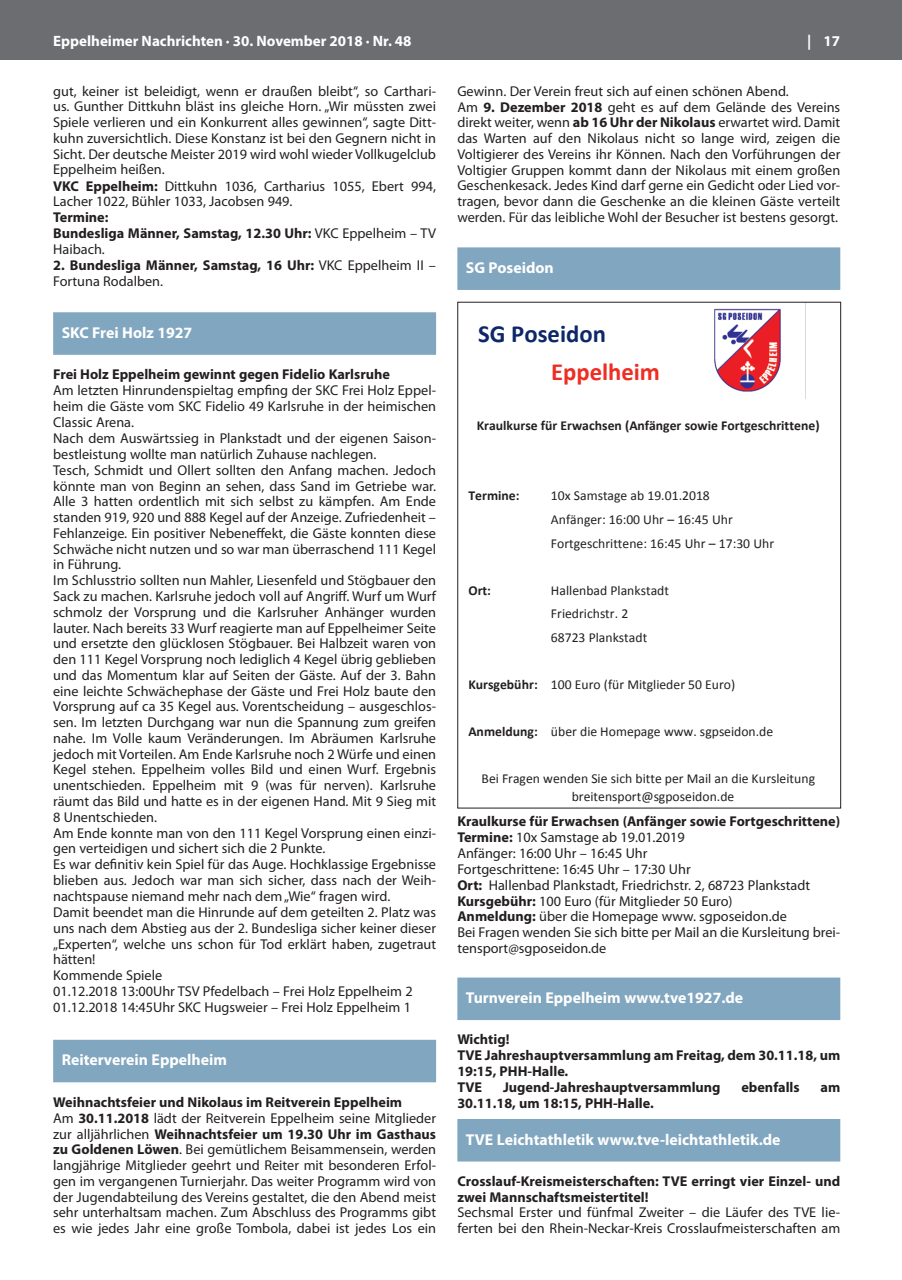
<style>
.page{position:relative;width:902px;height:1280px;background:#fff}
.page>*{position:absolute;margin:0;border:0;box-sizing:border-box;transform-origin:0 0}
.t1{font:700 24.75px "Calibri";color:#0e2766}
.t2{font:700 24.75px "Calibri";color:#ee2e23}
.t3{font:700 15.75px "Myriad Pro";color:#fff}
.t4{font:700 15px "Myriad Pro";color:#fff}
.t5{font:14.25px/15.8px "Myriad Pro";color:#231f20}
.t6{font:700 14.25px/15.8px "Myriad Pro";color:#231f20}
.t7{font:13.65px/23.5px "Calibri";color:#231f20}
.t8{font:700 13.65px "Calibri";color:#231f20}
.s1{font-weight:700}
.s2{font-weight:400}
</style>
<div class="page">
<div style="left:0;top:0;width:901px;height:60px;background:#6c6d70"></div>
<div style="left:53px;top:312px;width:383px;height:43px;background:#81a6bf"></div>
<div style="left:53px;top:1040px;width:383px;height:42px;background:#81a6bf"></div>
<div style="left:457px;top:247px;width:383px;height:43px;background:#81a6bf"></div>
<div style="left:457px;top:977px;width:383px;height:43px;background:#81a6bf"></div>
<div style="left:457px;top:1119px;width:383px;height:42px;background:#81a6bf"></div>
<img style="left:714px;top:308px;width:67px;height:84px">
<p class="t4" style="left:53px;top:31px;width:360px">Eppelheimer Nachrichten · 30. November 2018 · Nr. 48</p>
<p class="t4" style="left:807px;top:31px;width:35px">| 17</p>
<p class="t5" style="left:53px;top:83px;width:384px">gut, keiner ist beleidigt, wenn er draußen bleibt“, so Carthari&shy;us. Gunther Dittkuhn bläst ins gleiche Horn. „Wir müssten zwei Spiele verlieren und ein Konkurrent alles gewinnen“, sagte Ditt&shy;kuhn zuversichtlich. Diese Konstanz ist bei den Gegnern nicht in Sicht. Der deutsche Meister 2019 wird wohl wieder Vollkugelclub Eppelheim heißen.<br><span class="s1">VKC Eppelheim:</span> Dittkuhn 1036, Cartharius 1055, Ebert 994, Lacher 1022, Bühler 1033, Jacobsen 949.</p>
<p class="t6" style="left:53px;top:209px;width:384px">Termine:<br>Bundesliga Männer, Samstag, 12.30 Uhr: <span class="s2">VKC Eppelheim – TV<br>Haibach.</span></p>
<p class="t6" style="left:53px;top:257px;width:384px">2. Bundesliga Männer, Samstag, 16 Uhr: <span class="s2">VKC Eppelheim II –<br>Fortuna Rodalben.</span></p>
<p class="t5" style="left:457px;top:83px;width:384px">Gewinn. Der Verein freut sich auf einen schönen Abend.<br>Am <span class="s1">9. Dezember 2018</span> geht es auf dem Gelände des Vereins direkt weiter, wenn <span class="s1">ab 16 Uhr der Nikolaus</span> erwartet wird. Damit das Warten auf den Nikolaus nicht so lange wird, zeigen die Voltigierer des Vereins ihr Können. Nach den Vorführungen der Voltigier Gruppen kommt dann der Nikolaus mit einem großen Geschenkesack. Jedes Kind darf gerne ein Gedicht oder Lied vor&shy;tragen, bevor dann die Geschenke an die kleinen Gäste verteilt werden. Für das leibliche Wohl der Besucher ist bestens gesorgt.</p>
<p class="t3" style="left:466px;top:257px;width:89px">SG Poseidon</p>
<p class="t3" style="left:62px;top:322px;width:132px">SKC Frei Holz 1927</p>
<p class="t6" style="left:53px;top:366px;width:338px">Frei Holz Eppelheim gewinnt gegen Fidelio Karlsruhe</p>
<p class="t5" style="left:53px;top:383px;width:384px">Am letzten Hinrundenspieltag empfing der SKC Frei Holz Eppel&shy;heim die Gäste vom SKC Fidelio 49 Karlsruhe in der heimischen Classic Arena.<br>Nach dem Auswärtssieg in Plankstadt und der eigenen Saison&shy;bestleistung wollte man natürlich Zuhause nachlegen.<br>Tesch, Schmidt und Ollert sollten den Anfang machen. Jedoch könnte man von Beginn an sehen, dass Sand im Getriebe war.<br>Alle 3 hatten ordentlich mit sich selbst zu kämpfen. Am Ende standen 919, 920 und 888 Kegel auf der Anzeige. Zufriedenheit – Fehlanzeige. Ein positiver Nebeneffekt, die Gäste konnten diese Schwäche nicht nutzen und so war man überraschend 111 Kegel in Führung.<br>Im Schlusstrio sollten nun Mahler, Liesenfeld und Stögbauer den Sack zu machen. Karlsruhe jedoch voll auf Angriff. Wurf um Wurf schmolz der Vorsprung und die Karlsruher Anhänger wurden lauter. Nach bereits 33 Wurf reagierte man auf Eppelheimer Seite und ersetzte den glücklosen Stögbauer. Bei Halbzeit waren von den 111 Kegel Vorsprung noch lediglich 4 Kegel übrig geblieben und das Momentum klar auf Seiten der Gäste. Auf der 3. Bahn eine leichte Schwächephase der Gäste und Frei Holz baute den Vorsprung auf ca 35 Kegel aus. Vorentscheidung – ausgeschlos&shy;sen. Im letzten Durchgang war nun die Spannung zum greifen nahe. Im Volle kaum Veränderungen. Im Abräumen Karlsruhe jedoch mit Vorteilen. Am Ende Karlsruhe noch 2 Würfe und einen Kegel stehen. Eppelheim volles Bild und einen Wurf. Ergebnis unentschieden. Eppelheim mit 9 (was für nerven). Karlsruhe räumt das Bild und hatte es in der eigenen Hand. Mit 9 Sieg mit 8 Unentschieden.<br>Am Ende konnte man von den 111 Kegel Vorsprung einen einzi&shy;gen verteidigen und sichert sich die 2 Punkte.<br>Es war definitiv kein Spiel für das Auge. Hochklassige Ergebnisse blieben aus. Jedoch war man sich sicher, dass nach der Weih&shy;nachtspause niemand mehr nach dem „Wie“ fragen wird.<br>Damit beendet man die Hinrunde auf dem geteilten 2. Platz was uns nach dem Abstieg aus der 2. Bundesliga sicher keiner dieser „Experten“, welche uns schon für Tod erklärt haben, zugetraut hätten!<br>Kommende Spiele<br>01.12.2018 13:00Uhr TSV Pfedelbach – Frei Holz Eppelheim 2<br>01.12.2018 14:45Uhr SKC Hugsweier – Frei Holz Eppelheim 1</p>
<p class="t3" style="left:62px;top:1050px;width:167px">Reiterverein Eppelheim</p>
<p class="t5" style="left:53px;top:1094px;width:384px"><span class="s1">Weihnachtsfeier und Nikolaus im Reitverein Eppelheim<br></span>Am <span class="s1">30.11.2018</span> lädt der Reitverein Eppelheim seine Mitglieder zur alljährlichen <span class="s1">Weihnachtsfeier um 19.30 Uhr im Gasthaus zu Goldenen Löwen</span>. Bei gemütlichem Beisammensein, werden langjährige Mitglieder geehrt und Reiter mit besonderen Erfol&shy;gen im vergangenen Turnierjahr. Das weiter Programm wird von der Jugendabteilung des Vereins gestaltet, die den Abend meist sehr unterhaltsam machen. Zum Abschluss des Programms gibt es wie jedes Jahr eine große Tombola, dabei ist jedes Los ein</p>
<h1 class="t1" style="left:478px;top:318px;width:129px">SG Poseidon</h1>
<h1 class="t2" style="left:551px;top:356px;width:110px">Eppelheim</h1>
<p class="t8" style="left:476px;top:416px;width:344px">Kraulkurse für Erwachsen (Anfänger sowie Fortgeschrittene)</p>
<p class="t8" style="left:468px;top:487px;width:53px">Termine:</p>
<p class="t7" style="left:551px;top:484px;width:225px">10x Samstage ab 19.01.2018<br>Anfänger: 16:00 Uhr – 16:45 Uhr<br>Fortgeschrittene: 16:45 Uhr – 17:30 Uhr</p>
<p class="t8" style="left:468px;top:581px;width:24px">Ort:</p>
<p class="t7" style="left:551px;top:578px;width:120px">Hallenbad Plankstadt<br>Friedrichstr. 2<br>68723 Plankstadt</p>
<p class="t7" style="left:468px;top:673px;width:268px"><span class="s1">Kursgebühr:</span> 100 Euro (für Mitglieder 50 Euro)</p>
<p class="t7" style="left:468px;top:720px;width:306px"><span class="s1">Anmeldung:</span> über die Homepage www. sgpseidon.de</p>
<p class="t7" style="left:571px;top:769px;width:245px;line-height:18.3px;text-indent:-90px">Bei Fragen wenden Sie sich bitte per Mail an die Kursleitung breitensport@sgposeidon.de</p>
<p class="t5" style="left:457px;top:813px;width:384px"><span class="s1">Kraulkurse für Erwachsen (Anfänger sowie Fortgeschrittene)<br>Termine:</span> 10x Samstage ab 19.01.2019<br>Anfänger: 16:00 Uhr – 16:45 Uhr<br>Fortgeschrittene: 16:45 Uhr – 17:30 Uhr<br><span class="s1">Ort:</span> Hallenbad Plankstadt, Friedrichstr. 2, 68723 Plankstadt <span class="s1">Kursgebühr:</span> 100 Euro (für Mitglieder 50 Euro)<br><span class="s1">Anmeldung:</span> über die Homepage www. sgposeidon.de<br>Bei Fragen wenden Sie sich bitte per Mail an die Kursleitung brei&shy;tensport@sgposeidon.de</p>
<p class="t3" style="left:466px;top:987px;width:279px">Turnverein Eppelheim www.tve1927.de</p>
<p class="t6" style="left:457px;top:1031px;width:384px">Wichtig!<br>TVE Jahreshauptversammlung am Freitag, dem 30.11.18, um<br>19:15, PHH-Halle.<br>TVE</p>
<p class="t6" style="left:503px;top:1079px;width:219px">Jugend-Jahreshauptversammlung</p>
<p class="t6" style="left:741px;top:1079px;width:60px">ebenfalls</p>
<p class="t6" style="left:820px;top:1079px;width:21px">am</p>
<p class="t6" style="left:457px;top:1094px;width:198px">30.11.18, um 18:15, PHH-Halle.</p>
<p class="t3" style="left:466px;top:1129px;width:316px">TVE Leichtathletik www.tve-leichtathletik.de</p>
<p class="t6" style="left:457px;top:1173px;width:384px">Crosslauf-Kreismeisterschaften: TVE erringt vier Einzel- und zwei Mannschaftsmeistertitel!</p>
<p class="t5" style="left:457px;top:1204px;width:384px">Sechsmal Erster und fünfmal Zweiter – die Läufer des TVE lie&shy;ferten bei den Rhein-Neckar-Kreis Crosslaufmeisterschaften am</p>
</div>
